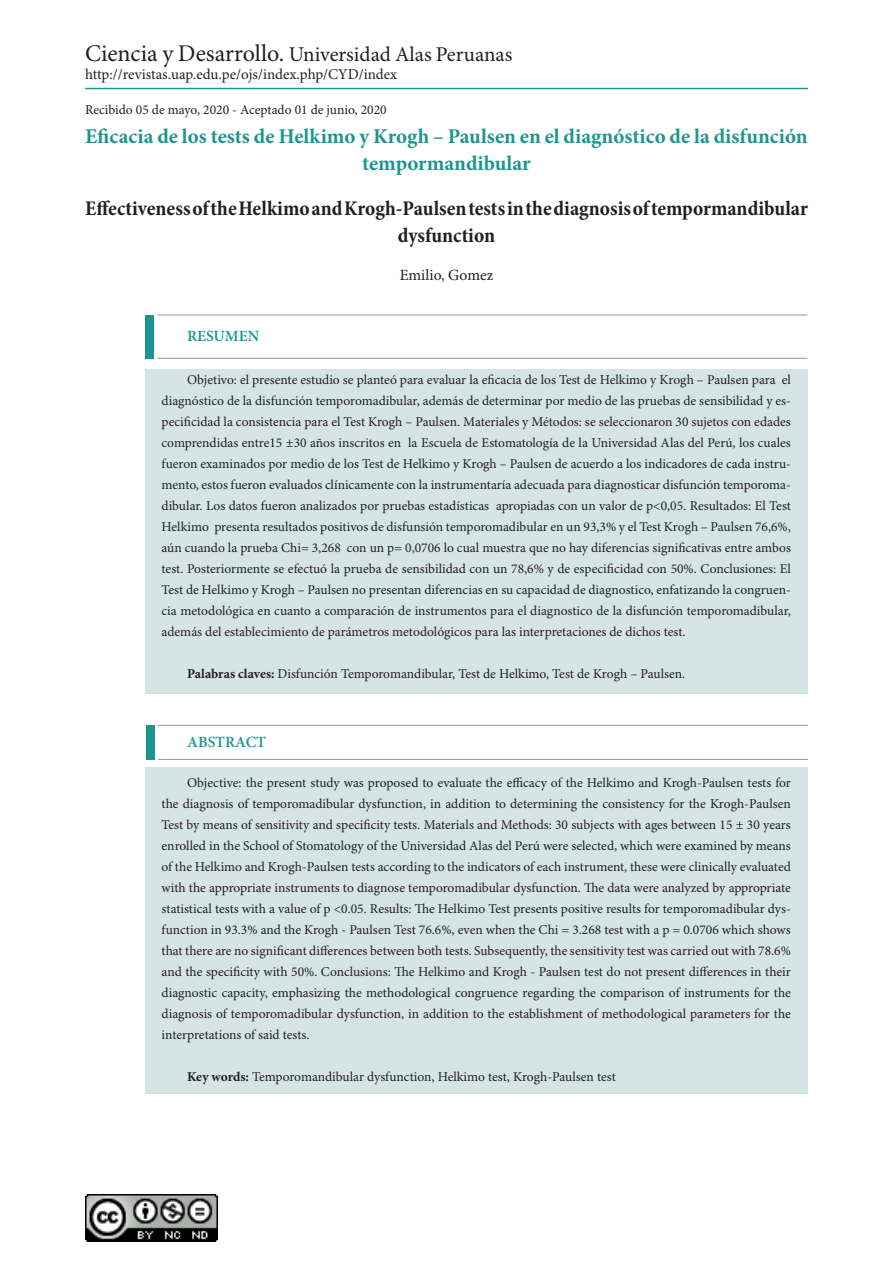
<style>
.page{position:relative;width:893px;height:1263px;background:#fff}
.page>*{position:absolute;margin:0;border:0;box-sizing:border-box;transform-origin:0 0}
.t1{font:700 condensed 21px/27px "Minion Pro";color:#231f20;text-align:center}
.t2{font:700 21px/27px "Minion Pro";color:#1c9590;text-align:center}
.t3{font:21px "Minion Pro";color:#231f20}
.Texto_de_bloque{font:600 15.6px "Minion Pro";color:#1c9590}
.t4{font:15.6px "Minion Pro";color:#231f20}
.t5{font:15px "Minion Pro";color:#231f20}
.t6{font:13.5px/21px "Minion Pro";color:#231f20;text-align:justify}
.s1{font-size:24px}
.s2{font-weight:700}
</style>
<div class="page">
<div style="left:145px;top:369px;width:663px;height:324px;background:#d5e5e5"></div>
<div style="left:145px;top:315px;width:9px;height:43px;background:#1c9590"></div>
<hr style="left:157px;top:315px;width:650px;height:1px;background:#939598">
<hr style="left:157px;top:358px;width:650px;height:1px;background:#939598">
<hr style="left:85px;top:88px;width:723px;height:1px;background:#1c9590">
<img style="left:85px;top:1195px;width:132px;height:46px">
<div style="left:146px;top:767px;width:662px;height:327px;background:#d5e5e5"></div>
<div style="left:146px;top:725px;width:8px;height:34px;background:#1c9590"></div>
<hr style="left:158px;top:725px;width:650px;height:1px;background:#939598">
<hr style="left:158px;top:759px;width:650px;height:1px;background:#939598">
<p class="t3" style="left:85px;top:42px;width:429px"><span class="s1">Ciencia y Desarrollo.</span> Universidad Alas Peruanas</p>
<p class="t5" style="left:85px;top:66px;width:314px">http://revistas.uap.edu.pe/ojs/index.php/CYD/index</p>
<p class="t6" style="left:85px;top:99px;width:303px">Recibido 05 de mayo, 2020 - Aceptado 01 de junio, 2020</p>
<p class="t2" style="left:85px;top:122px;width:724px">Eficacia de los tests de Helkimo y Krogh – Paulsen en el diagnóstico de la disfunción tempormandibular</p>
<p class="t1" style="left:85px;top:195px;width:724px">Effectiveness of the Helkimo and Krogh-Paulsen tests in the diagnosis of tempormandibular dysfunction</p>
<p class="t4" style="left:400px;top:266px;width:95px">Emilio, Gomez</p>
<p class="Texto_de_bloque" style="left:187px;top:325px;width:74px">RESUMEN</p>
<p class="t6" style="left:162px;top:369px;width:631px;text-indent:26px">Objetivo: el presente estudio se planteó para evaluar la eficacia de los Test de Helkimo y Krogh – Paulsen para el diagnóstico de la disfunción temporomadibular, además de determinar por medio de las pruebas de sensibilidad y es&shy;pecificidad la consistencia para el Test Krogh – Paulsen. Materiales y Métodos: se seleccionaron 30 sujetos con edades comprendidas entre15 ±30 años inscritos en la Escuela de Estomatología de la Universidad Alas del Perú, los cuales fueron examinados por medio de los Test de Helkimo y Krogh – Paulsen de acuerdo a los indicadores de cada instru&shy;mento, estos fueron evaluados clínicamente con la instrumentaría adecuada para diagnosticar disfunción temporoma&shy;dibular. Los datos fueron analizados por pruebas estadísticas apropiadas con un valor de p&lt;0,05. Resultados: El Test Helkimo presenta resultados positivos de disfunsión temporomadibular en un 93,3% y el Test Krogh – Paulsen 76,6%, aún cuando la prueba Chi= 3,268 con un p= 0,0706 lo cual muestra que no hay diferencias significativas entre ambos test. Posteriormente se efectuó la prueba de sensibilidad con un 78,6% y de especificidad con 50%. Conclusiones: El Test de Helkimo y Krogh – Paulsen no presentan diferencias en su capacidad de diagnostico, enfatizando la congruen&shy;cia metodológica en cuanto a comparación de instrumentos para el diagnostico de la disfunción temporomadibular, además del establecimiento de parámetros metodológicos para las interpretaciones de dichos test.</p>
<p class="t6" style="left:187px;top:663px;width:500px"><span class="s2">Palabras claves:</span> Disfunción Temporomandibular, Test de Helkimo, Test de Krogh – Paulsen.</p>
<p class="Texto_de_bloque" style="left:187px;top:731px;width:80px">ABSTRACT</p>
<p class="t6" style="left:162px;top:773px;width:631px;text-indent:26px">Objective: the present study was proposed to evaluate the efficacy of the Helkimo and Krogh-Paulsen tests for the diagnosis of temporomadibular dysfunction, in addition to determining the consistency for the Krogh-Paulsen Test by means of sensitivity and specificity tests. Materials and Methods: 30 subjects with ages between 15 ± 30 years enrolled in the School of Stomatology of the Universidad Alas del Perú were selected, which were examined by means of the Helkimo and Krogh-Paulsen tests according to the indicators of each instrument, these were clinically evaluated with the appropriate instruments to diagnose temporomadibular dysfunction. The data were analyzed by appropriate statistical tests with a value of p &lt;0.05. Results: The Helkimo Test presents positive results for temporomadibular dys&shy;function in 93.3% and the Krogh - Paulsen Test 76.6%, even when the Chi = 3.268 test with a p = 0.0706 which shows that there are no significant differences between both tests. Subsequently, the sensitivity test was carried out with 78.6% and the specificity with 50%. Conclusions: The Helkimo and Krogh - Paulsen test do not present differences in their diagnostic capacity, emphasizing the methodological congruence regarding the comparison of instruments for the diagnosis of temporomadibular dysfunction, in addition to the establishment of methodological parameters for the interpretations of said tests.</p>
<p class="t6" style="left:187px;top:1067px;width:430px"><span class="s2">Key words:</span> Temporomandibular dysfunction, Helkimo test, Krogh-Paulsen test</p>
</div>
